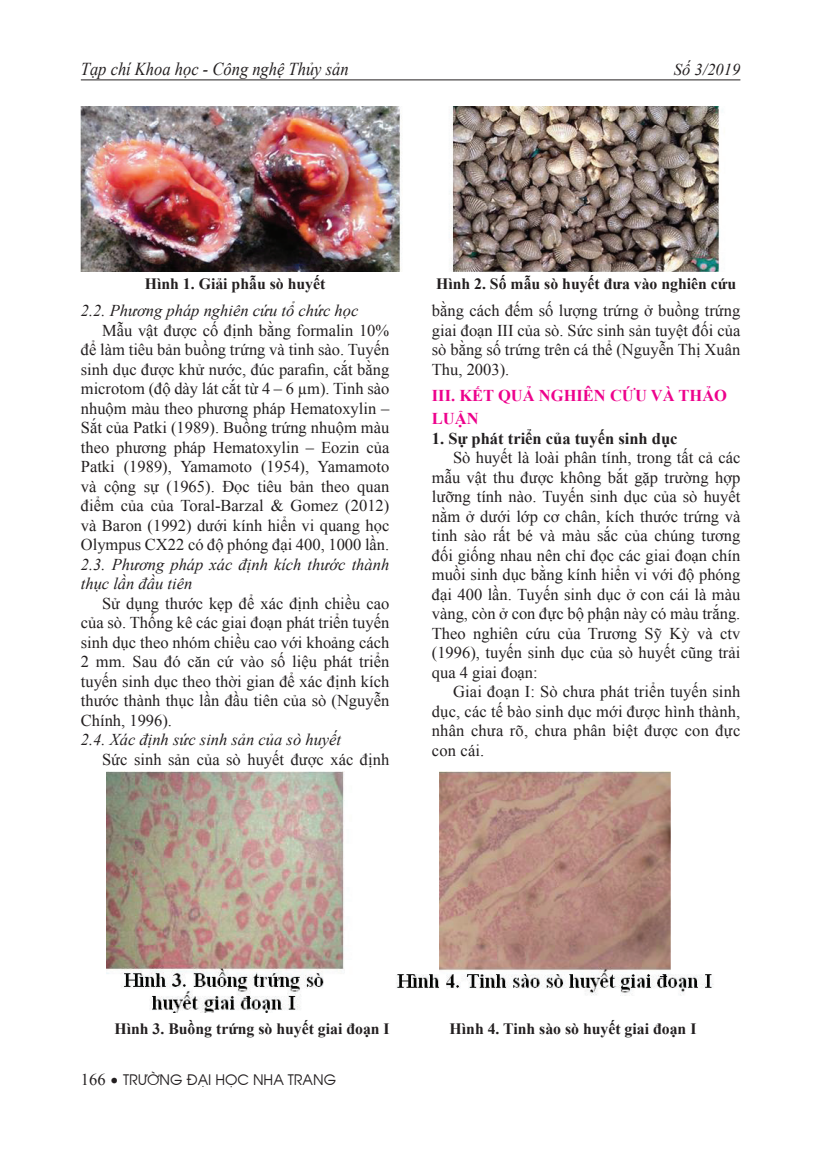
<style>
.page{position:relative;width:817px;height:1157px;background:#fff}
.page>*{position:absolute;margin:0;border:0;box-sizing:border-box;transform-origin:0 0}
.t1{font:italic 18.15px "Times New Roman";color:#231f20;scale:.91 1}
.t2{font:16.5px/19.5px "Times New Roman";color:#231f20;text-align:justify}
.t3{font:italic 16.5px/19.5px "Times New Roman";color:#231f20}
.t4{font:700 16.5px/22.5px "Times New Roman";color:#ed028c}
.t5{font:700 16.5px "Times New Roman";color:#231f20}
.t6{font:700 15.75px "Times New Roman";color:#231f20}
.t7{font:14.25px "Avant Garde";color:#231f20}
.s1{font-family:"Times New Roman";font-size:16.5px}
.s2{font-size:15px}
</style>
<div class="page">
<hr style="left:81px;top:79px;width:659px;height:1px;background:#231f20">
<img style="left:81px;top:106px;width:642px;height:165px">
<img style="left:106px;top:771px;width:608px;height:241px">
<p class="t1" style="left:81px;top:57px;width:296px">Tạp chí Khoa học - Công nghệ Thủy sản</p>
<p class="t3" style="left:673px;top:60px;width:68px">Số 3/2019</p>
<p class="t6" style="left:145px;top:273px;width:182px">Hình 1. Giải phẫu sò huyết</p>
<p class="t6" style="left:436px;top:273px;width:301px">Hình 2. Số mẫu sò huyết đưa vào nghiên cứu</p>
<p class="t3" style="left:81px;top:300px;width:279px">2.2. Phương pháp nghiên cứu tổ chức học</p>
<p class="t2" style="left:81px;top:320px;width:310px;text-indent:21px">Mẫu vật được cố định bằng formalin 10% để làm tiêu bản buồng trứng và tinh sào. Tuyến sinh dục được khử nước, đúc parafin, cắt bằng microtom (độ dày lát cắt từ 4 – 6 µm). Tinh sào nhuộm màu theo phương pháp Hematoxylin – Sắt của Patki (1989). Buồng trứng nhuộm màu theo phương pháp Hematoxylin – Eozin của Patki (1989), Yamamoto (1954), Yamamoto và cộng sự (1965). Đọc tiêu bản theo quan điểm của của Toral-Barzal &amp; Gomez (2012) và Baron (1992) dưới kính hiển vi quang học Olympus CX22 có độ phóng đại 400, 1000 lần.</p>
<p class="t3" style="left:81px;top:554px;width:310px">2.3. Phương pháp xác định kích thước thành thục lần đầu tiên</p>
<p class="t2" style="left:81px;top:593px;width:310px;text-indent:21px">Sử dụng thước kẹp để xác định chiều cao của sò. Thống kê các giai đoạn phát triển tuyến sinh dục theo nhóm chiều cao với khoảng cách 2 mm. Sau đó căn cứ vào số liệu phát triển tuyến sinh dục theo thời gian để xác định kích thước thành thục lần đầu tiên của sò (Nguyễn Chính, 1996).</p>
<p class="t3" style="left:81px;top:729px;width:262px">2.4. Xác định sức sinh sản của sò huyết</p>
<p class="t2" style="left:102px;top:749px;width:289px">Sức sinh sản của sò huyết được xác định</p>
<p class="t2" style="left:432px;top:300px;width:310px">bằng cách đếm số lượng trứng ở buồng trứng giai đoạn III của sò. Sức sinh sản tuyệt đối của sò bằng số trứng trên cá thể (Nguyễn Thị Xuân Thu, 2003).</p>
<p class="t4" style="left:432px;top:384px;width:297px">III. KẾT QUẢ NGHIÊN CỨU VÀ THẢO<br>LUẬN</p>
<p class="t5" style="left:432px;top:427px;width:247px">1. Sự phát triển của tuyến sinh dục</p>
<p class="t2" style="left:432px;top:447px;width:310px;text-indent:21px">Sò huyết là loài phân tính, trong tất cả các mẫu vật thu được không bắt gặp trường hợp lưỡng tính nào. Tuyến sinh dục của sò huyết nằm ở dưới lớp cơ chân, kích thước trứng và tinh sào rất bé và màu sắc của chúng tương đối giống nhau nên chỉ đọc các giai đoạn chín muồi sinh dục bằng kính hiển vi với độ phóng đại 400 lần. Tuyến sinh dục ở con cái là màu vàng, còn ở con đực bộ phận này có màu trắng.<br>Theo nghiên cứu của Trương Sỹ Kỳ và ctv (1996), tuyến sinh dục của sò huyết cũng trải qua 4 giai đoạn:</p>
<p class="t2" style="left:432px;top:682px;width:310px;text-indent:21px">Giai đoạn I: Sò chưa phát triển tuyến sinh dục, các tế bào sinh dục mới được hình thành, nhân chưa rõ, chưa phân biệt được con đực con cái.</p>
<p class="t6" style="left:114px;top:1017px;width:277px">Hình 3. Buồng trứng sò huyết giai đoạn I</p>
<p class="t6" style="left:449px;top:1017px;width:248px">Hình 4. Tinh sào sò huyết giai đoạn I</p>
<p class="t7" style="left:81px;top:1069px;width:257px"><span class="s1">166</span> <span class="s2">•</span> TRƯỜNG ĐẠI HỌC NHA TRANG</p>
</div>
